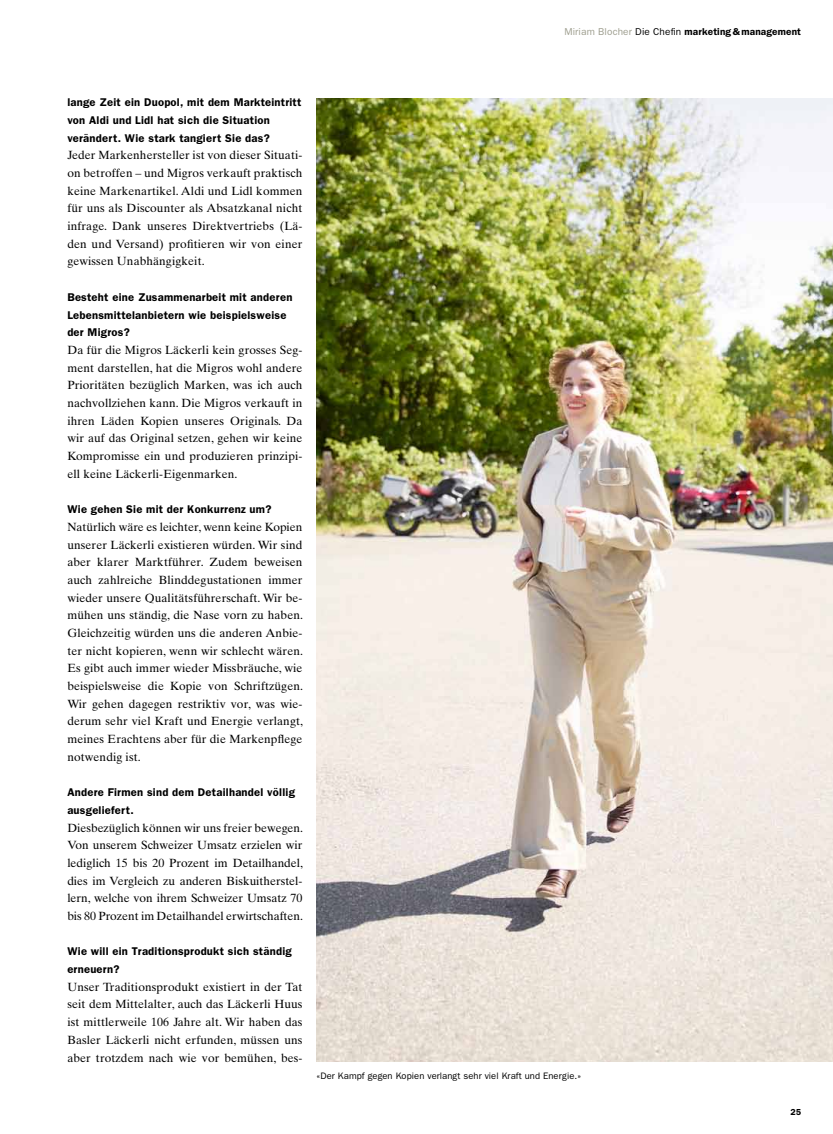
<style>
.page{position:relative;width:833px;height:1134px;background:#fff}
.page>*{position:absolute;margin:0;border:0;box-sizing:border-box;transform-origin:0 0}
.t1{font:11.88px/17.6px "Times Ten";letter-spacing:.01em;color:#000;text-align:justify}
.t2{font:600 11.25px/17.6px "Franklin Gothic";letter-spacing:.02em;color:#000}
.t3{font:600 10px "Franklin Gothic";letter-spacing:.015em;color:#000}
.t4{font:9.38px "Franklin Gothic";letter-spacing:.01em;color:#000}
.t5{font:600 8.75px "Franklin Gothic";color:#000}
.s1{font-weight:400;color:#9d9d8d}
.s2{font-weight:400}
</style>
<div class="page">
<img style="left:317px;top:99px;width:516px;height:962px">
<p class="t3" style="left:564px;top:25px;width:238px"><span class="s1">Miriam Blocher</span> <span class="s2">Die Chefin</span> marketing &amp; management</p>
<p class="t2" style="left:67px;top:93px;width:236px">lange Zeit ein Duopol, mit dem Markteintritt von Aldi und Lidl hat sich die Situation verändert. Wie stark tangiert Sie das?</p>
<p class="t1" style="left:67px;top:146px;width:237px">Jeder Markenhersteller ist von dieser Situati&shy;on betroffen – und Migros verkauft praktisch keine Markenartikel. Aldi und Lidl kommen für uns als Discounter als Absatzkanal nicht infrage. Dank unseres Direktvertriebs (Lä&shy;den und Versand) profitieren wir von einer gewissen Unabhängigkeit.</p>
<p class="t2" style="left:67px;top:288px;width:226px">Besteht eine Zusammenarbeit mit anderen<br>Lebensmittelanbietern wie beispielsweise der Migros?</p>
<p class="t1" style="left:67px;top:341px;width:237px">Da für die Migros Läckerli kein grosses Seg&shy;ment darstellen, hat die Migros wohl andere Prioritäten bezüglich Marken, was ich auch nachvollziehen kann. Die Migros verkauft in ihren Läden Kopien unseres Originals. Da wir auf das Original setzen, gehen wir keine Kompromisse ein und produzieren prinzipi&shy;ell keine Läckerli-Eigenmarken.</p>
<p class="t2" style="left:67px;top:500px;width:206px">Wie gehen Sie mit der Konkurrenz um?</p>
<p class="t1" style="left:67px;top:518px;width:237px">Natürlich wäre es leichter, wenn keine Kopien unserer Läckerli existieren würden. Wir sind aber klarer Marktführer. Zudem beweisen auch zahlreiche Blinddegustationen immer wieder unsere Qualitätsführerschaft. Wir be&shy;mühen uns ständig, die Nase vorn zu haben.<br>Gleichzeitig würden uns die anderen Anbie&shy;ter nicht kopieren, wenn wir schlecht wären.<br>Es gibt auch immer wieder Missbräuche, wie beispielsweise die Kopie von Schriftzügen.<br>Wir gehen dagegen restriktiv vor, was wie&shy;derum sehr viel Kraft und Energie verlangt, meines Erachtens aber für die Markenpflege notwendig ist.</p>
<p class="t2" style="left:67px;top:783px;width:229px">Andere Firmen sind dem Detailhandel völlig ausgeliefert.</p>
<p class="t1" style="left:67px;top:819px;width:237px">Diesbezüglich können wir uns freier bewegen.<br>Von unserem Schweizer Umsatz erzielen wir lediglich 15 bis 20 Prozent im Detailhandel, dies im Vergleich zu anderen Biskuitherstel&shy;lern, welche von ihrem Schweizer Umsatz 70 bis 80 Prozent im Detailhandel erwirtschaften.</p>
<p class="t2" style="left:67px;top:942px;width:226px">Wie will ein Traditionsprodukt sich ständig erneuern?</p>
<p class="t1" style="left:67px;top:978px;width:237px">Unser Traditionsprodukt existiert in der Tat seit dem Mittelalter, auch das Läckerli Huus ist mittlerweile 106 Jahre alt. Wir haben das Basler Läckerli nicht erfunden, müssen uns aber trotzdem nach wie vor bemühen, bes-</p>
<p class="t4" style="left:317px;top:1071px;width:266px">«Der Kampf gegen Kopien verlangt sehr viel Kraft und Energie.»</p>
<p class="t5" style="left:790px;top:1106px;width:12px">25</p>
</div>
